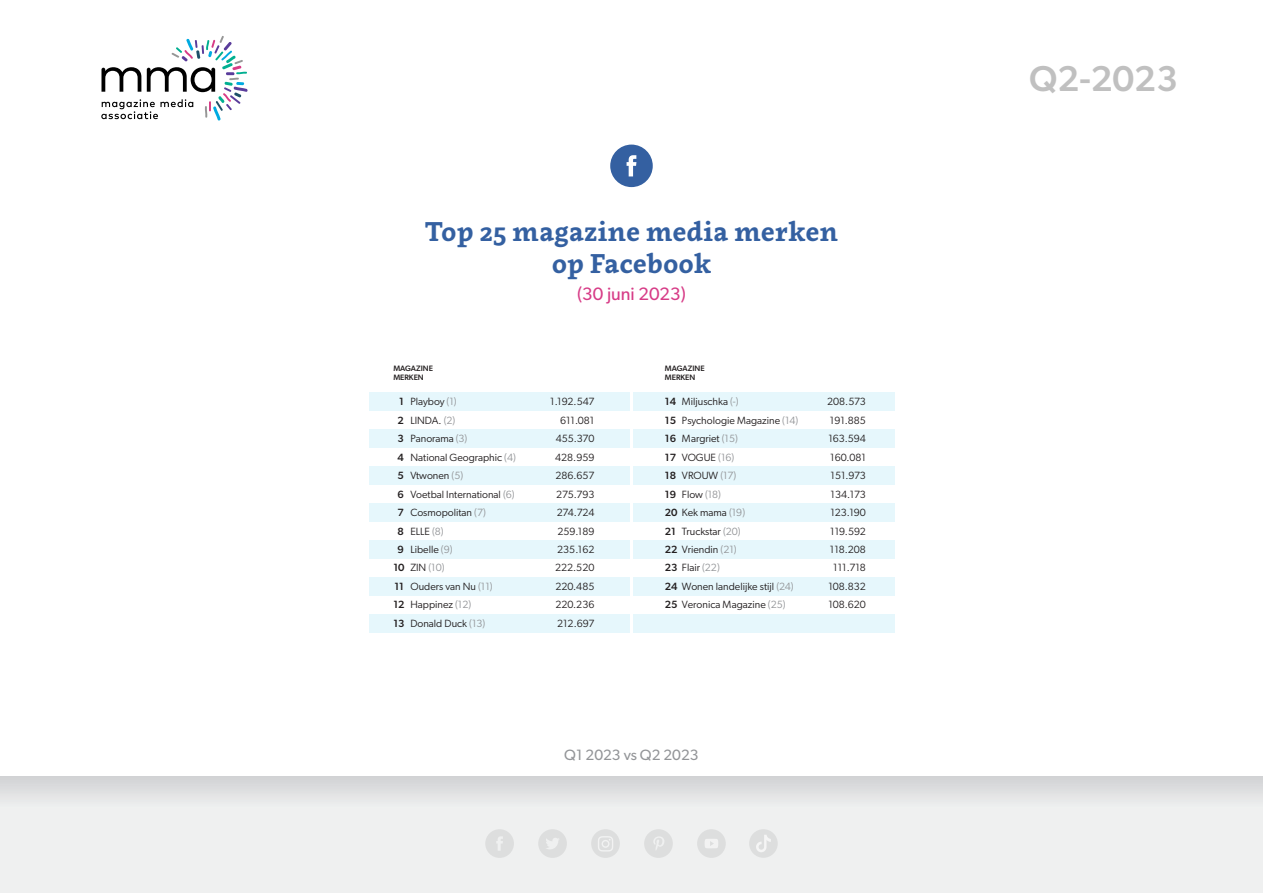
<style>
.page{position:relative;width:1263px;height:893px;background:#fff}
.page>*{position:absolute;margin:0;border:0;box-sizing:border-box;transform-origin:0 0}
.t1{font:500 36px "Gibson";color:#c0c0c0}
.kop1{font:700 27px/32.4px "Clavo";color:#3460a1;text-align:center}
.kop1-2{font:18px "Gibson";color:#d73c87}
.Onderschrift{font:15px "Gibson";color:#939598}
.body{font:10.5px "Gibson";color:#231f20}
.t2{font:500 10.5px "Gibson";color:#231f20}
.body-2{font:10.5px "Gibson";color:#939598}
.t3{font:500 7.8px "Gibson";color:#231f20}
.s1{color:#939598}
.s2{color:#231f20}
.s3{font-weight:500}
</style>
<div class="page">
<svg style="left:101px;top:36px;width:147px;height:85px"></svg>
<div style="left:0;top:776px;width:1263px;height:117px;background:linear-gradient(to bottom,#e1e2e3,#f5f6f5)"></div>
<svg style="left:485px;top:829px;width:29px;height:29px"></svg>
<svg style="left:538px;top:829px;width:29px;height:29px"></svg>
<div style="left:591px;top:829px;width:29px;height:29px;background:#dddede;border-radius:50%"></div>
<svg style="left:598px;top:836px;width:15px;height:15px"></svg>
<svg style="left:644px;top:829px;width:29px;height:29px"></svg>
<div style="left:697px;top:829px;width:29px;height:29px;background:#dddede;border-radius:50%"></div>
<svg style="left:705px;top:839px;width:13px;height:9px"></svg>
<div style="left:749px;top:829px;width:29px;height:29px;background:#dddede;border-radius:50%"></div>
<svg style="left:756px;top:835px;width:15px;height:17px"></svg>
<div style="left:369px;top:392px;width:525px;height:19px;background:#e6f7fc"></div>
<div style="left:369px;top:429px;width:525px;height:19px;background:#e6f7fc"></div>
<div style="left:369px;top:466px;width:525px;height:19px;background:#e6f7fc"></div>
<div style="left:369px;top:503px;width:525px;height:19px;background:#e6f7fc"></div>
<div style="left:369px;top:540px;width:525px;height:18px;background:#e6f7fc"></div>
<div style="left:369px;top:577px;width:525px;height:18px;background:#e6f7fc"></div>
<div style="left:369px;top:614px;width:525px;height:18px;background:#e6f7fc"></div>
<hr style="left:630px;top:365px;width:3px;height:294px;background:#fff">
<svg style="left:610px;top:145px;width:43px;height:42px"></svg>
<p class="kop1" style="left:425px;top:214px;width:414px">Top 25 magazine media merken op Facebook</p>
<p class="kop1-2" style="left:577px;top:283px;width:110px">(30 juni 2023)</p>
<p class="t3" style="left:393px;top:364px;width:41px">MAGAZINE</p>
<p class="t3" style="left:393px;top:373px;width:32px">MERKEN</p>
<p class="body" style="left:410px;top:395px;width:48px">Playboy <span class="s1">(1)</span></p>
<p class="body" style="left:550px;top:395px;width:46px">1.192.547</p>
<p class="body" style="left:410px;top:414px;width:46px">LINDA. <span class="s1">(2)</span></p>
<p class="body" style="left:560px;top:414px;width:36px">611.081</p>
<p class="body" style="left:410px;top:432px;width:59px">Panorama <span class="s1">(3)</span></p>
<p class="body" style="left:556px;top:432px;width:40px">455.370</p>
<p class="body" style="left:410px;top:451px;width:107px">National Geographic <span class="s1">(4)</span></p>
<p class="body" style="left:555px;top:451px;width:41px">428.959</p>
<p class="body" style="left:410px;top:469px;width:54px">Vtwonen <span class="s1">(5)</span></p>
<p class="body" style="left:555px;top:469px;width:40px">286.657</p>
<p class="body" style="left:410px;top:488px;width:106px">Voetbal International <span class="s1">(6)</span></p>
<p class="body" style="left:556px;top:488px;width:40px">275.793</p>
<p class="body" style="left:410px;top:506px;width:77px">Cosmopolitan <span class="s1">(7)</span></p>
<p class="body" style="left:557px;top:506px;width:39px">274.724</p>
<p class="body" style="left:410px;top:525px;width:35px">ELLE <span class="s1">(8)</span></p>
<p class="body" style="left:557px;top:525px;width:38px">259.189</p>
<p class="body" style="left:410px;top:543px;width:44px">Libelle <span class="s1">(9)</span></p>
<p class="body" style="left:557px;top:543px;width:39px">235.162</p>
<p class="body-2" style="left:410px;top:561px;width:36px"><span class="s2">ZIN</span> (10)</p>
<p class="body" style="left:555px;top:561px;width:41px">222.520</p>
<p class="body" style="left:410px;top:580px;width:84px">Ouders van Nu <span class="s1">(11)</span></p>
<p class="body" style="left:555px;top:580px;width:40px">220.485</p>
<p class="body" style="left:410px;top:598px;width:62px">Happinez <span class="s1">(12)</span></p>
<p class="body" style="left:555px;top:598px;width:40px">220.236</p>
<p class="body" style="left:410px;top:617px;width:76px">Donald Duck <span class="s1">(13)</span></p>
<p class="body" style="left:557px;top:617px;width:39px">212.697</p>
<p class="t2" style="left:399px;top:395px;width:6px">1</p>
<p class="t2" style="left:398px;top:414px;width:8px">2</p>
<p class="t2" style="left:398px;top:432px;width:8px">3</p>
<p class="t2" style="left:398px;top:451px;width:8px">4</p>
<p class="t2" style="left:398px;top:469px;width:8px">5</p>
<p class="t2" style="left:398px;top:488px;width:8px">6</p>
<p class="t2" style="left:398px;top:506px;width:8px">7</p>
<p class="t2" style="left:398px;top:525px;width:8px">8</p>
<p class="t2" style="left:398px;top:543px;width:8px">9</p>
<p class="t2" style="left:393px;top:561px;width:13px">10</p>
<p class="t2" style="left:394px;top:580px;width:11px">11</p>
<p class="t2" style="left:393px;top:598px;width:13px">12</p>
<p class="t2" style="left:393px;top:617px;width:13px">13</p>
<p class="t3" style="left:665px;top:364px;width:41px">MAGAZINE</p>
<p class="t3" style="left:665px;top:373px;width:32px">MERKEN</p>
<p class="body" style="left:682px;top:395px;width:58px">Miljuschka <span class="s1">(-)</span></p>
<p class="body" style="left:827px;top:395px;width:40px">208.573</p>
<p class="body" style="left:682px;top:414px;width:118px">Psychologie Magazine <span class="s1">(14)</span></p>
<p class="body" style="left:830px;top:414px;width:38px">191.885</p>
<p class="body" style="left:682px;top:432px;width:57px">Margriet <span class="s1">(15)</span></p>
<p class="body" style="left:828px;top:432px;width:39px">163.594</p>
<p class="body" style="left:682px;top:451px;width:54px">VOGUE <span class="s1">(16)</span></p>
<p class="body" style="left:830px;top:451px;width:37px">160.081</p>
<p class="body" style="left:682px;top:469px;width:56px">VROUW <span class="s1">(17)</span></p>
<p class="body" style="left:830px;top:469px;width:37px">151.973</p>
<p class="body" style="left:682px;top:488px;width:41px">Flow <span class="s1">(18)</span></p>
<p class="body" style="left:831px;top:488px;width:37px">134.173</p>
<p class="body" style="left:830px;top:506px;width:37px">123.190</p>
<p class="body" style="left:682px;top:525px;width:60px">Truckstar <span class="s1">(20)</span></p>
<p class="body" style="left:830px;top:525px;width:37px">119.592</p>
<p class="body" style="left:830px;top:543px;width:38px">118.208</p>
<p class="body" style="left:833px;top:561px;width:34px">111.718</p>
<p class="body" style="left:828px;top:580px;width:39px">108.832</p>
<p class="body" style="left:828px;top:598px;width:39px">108.620</p>
<p class="t2" style="left:665px;top:395px;width:13px">14</p>
<p class="t2" style="left:665px;top:414px;width:13px">15</p>
<p class="t2" style="left:665px;top:432px;width:13px">16</p>
<p class="t2" style="left:665px;top:451px;width:13px">17</p>
<p class="t2" style="left:665px;top:469px;width:13px">18</p>
<p class="t2" style="left:665px;top:488px;width:13px">19</p>
<p class="body" style="left:665px;top:506px;width:82px"><span class="s3">20</span> Kek mama <span class="s1">(19)</span></p>
<p class="t2" style="left:665px;top:525px;width:13px">21</p>
<p class="body" style="left:665px;top:543px;width:73px"><span class="s3">22</span> Vriendin <span class="s1">(21)</span></p>
<p class="body" style="left:665px;top:561px;width:56px"><span class="s3">23</span> Flair <span class="s1">(22)</span></p>
<p class="body" style="left:665px;top:580px;width:130px"><span class="s3">24</span> Wonen landelijke stijl <span class="s1">(24)</span></p>
<p class="body" style="left:665px;top:598px;width:122px"><span class="s3">25</span> Veronica Magazine <span class="s1">(25)</span></p>
<p class="Onderschrift" style="left:564px;top:746px;width:136px">Q1 2023 vs Q2 2023</p>
<h1 class="t1" style="left:1029px;top:57px;width:150px">Q2-2023</h1>
</div>
